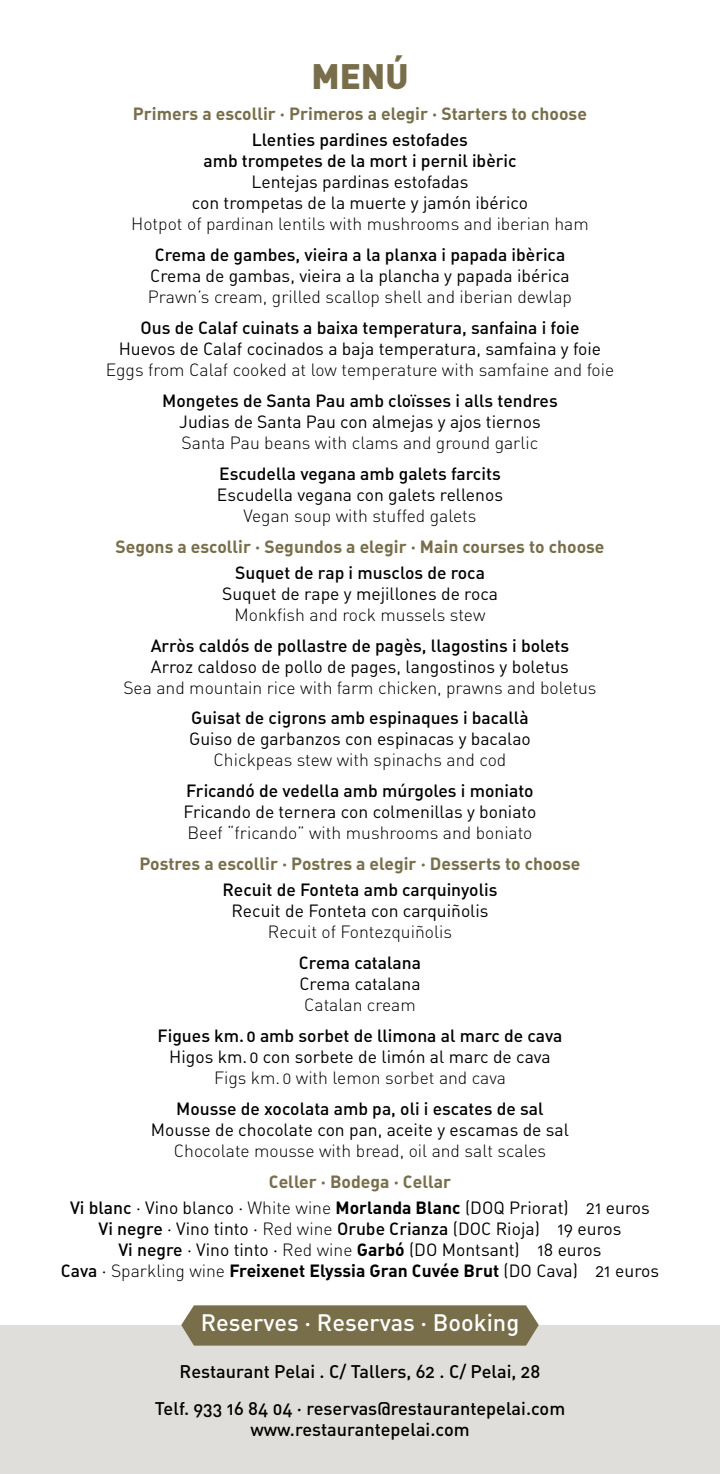
<style>
.page{position:relative;width:720px;height:1474px;background:#fff}
.page>*{position:absolute;margin:0;border:0;box-sizing:border-box;transform-origin:0 0}
.t1{font:35px "DIN Black Alternate";color:#786e4a}
.t2{font:23.45px "DIN Medium Alternate";color:#fff}
.t3{font:18.03px/36.2px "DIN Medium Alternate";color:#000;text-align:center}
.t4{font:17.5px/21px "DIN Regular Alternate";color:#000;text-align:center}
.t5{font:17.5px/21px "DIN Medium Alternate";color:#000;text-align:center}
.t6{font:17.5px "DIN Light Alternate";color:#000}
.t7{font:17.5px "DIN Bold Alternate";color:#786e4a}
.t8{font:17.5px "DIN Bold Alternate";color:#000}
.s1{font-family:"DIN Medium Alternate"}
.s2{font-family:"DIN Light Alternate"}
.s3{font-family:"DIN Bold Alternate"}
.s4{font-family:"DIN Regular Alternate"}
</style>
<div class="page">
<div style="left:0;top:1325px;width:719px;height:148px;background:#dfdedb"></div>
<div style="left:181px;top:1305px;width:357px;height:40px;background:#786e4a"></div>
<h1 class="t1" style="left:311px;top:53px;width:99px">MENÚ</h1>
<p class="t7" style="left:133px;top:102px;width:455px">Primers a escollir · Primeros a elegir · Starters to choose</p>
<p class="t5" style="left:203px;top:128px;width:314px">Llenties pardines estofades<br>amb trompetes de la mort i pernil ibèric</p>
<p class="t4" style="left:192px;top:171px;width:338px">Lentejas pardinas estofadas<br>con trompetas de la muerte y jamón ibérico</p>
<p class="t6" style="left:131px;top:213px;width:459px">Hotpot of pardinan lentils with mushrooms and iberian ham</p>
<p class="t5" style="left:155px;top:243px;width:412px">Crema de gambes, vieira a la planxa i papada ibèrica</p>
<p class="t4" style="left:150px;top:264px;width:421px">Crema de gambas, vieira a la plancha y papada ibérica</p>
<p class="t6" style="left:148px;top:286px;width:425px">Prawn’s cream, grilled scallop shell and iberian dewlap</p>
<p class="t5" style="left:140px;top:316px;width:440px">Ous de Calaf cuinats a baixa temperatura, sanfaina i foie</p>
<p class="t4" style="left:119px;top:337px;width:484px">Huevos de Calaf cocinados a baja temperatura, samfaina y foie</p>
<p class="t6" style="left:106px;top:358px;width:510px">Eggs from Calaf cooked at low temperature with samfaine and foie</p>
<p class="t5" style="left:162px;top:389px;width:397px">Mongetes de Santa Pau amb cloïsses i alls tendres</p>
<p class="t4" style="left:179px;top:410px;width:363px">Judias de Santa Pau con almejas y ajos tiernos</p>
<p class="t6" style="left:181px;top:431px;width:358px">Santa Pau beans with clams and ground garlic</p>
<p class="t5" style="left:219px;top:462px;width:283px">Escudella vegana amb galets farcits</p>
<p class="t4" style="left:217px;top:483px;width:287px">Escudella vegana con galets rellenos</p>
<p class="t6" style="left:243px;top:504px;width:234px">Vegan soup with stuffed galets</p>
<p class="t7" style="left:115px;top:535px;width:490px">Segons a escollir · Segundos a elegir · Main courses to choose</p>
<p class="t5" style="left:235px;top:561px;width:251px">Suquet de rap i musclos de roca</p>
<p class="t4" style="left:222px;top:582px;width:277px">Suquet de rape y mejillones de roca</p>
<p class="t6" style="left:234px;top:603px;width:252px">Monkfish and rock mussels stew</p>
<p class="t5" style="left:151px;top:634px;width:420px">Arròs caldós de pollastre de pagès, llagostins i bolets</p>
<p class="t4" style="left:151px;top:655px;width:419px">Arroz caldoso de pollo de pages, langostinos y boletus</p>
<p class="t6" style="left:123px;top:676px;width:474px">Sea and mountain rice with farm chicken, prawns and boletus</p>
<p class="t5" style="left:191px;top:707px;width:339px">Guisat de cigrons amb espinaques i bacallà</p>
<p class="t4" style="left:189px;top:728px;width:343px">Guiso de garbanzos con espinacas y bacalao</p>
<p class="t6" style="left:213px;top:749px;width:294px">Chickpeas stew with spinachs and cod</p>
<p class="t5" style="left:186px;top:780px;width:349px">Fricandó de vedella amb múrgoles i moniato</p>
<p class="t4" style="left:183px;top:801px;width:354px">Fricando de ternera con colmenillas y boniato</p>
<p class="t6" style="left:187px;top:822px;width:346px">Beef “fricando” with mushrooms and boniato</p>
<p class="t7" style="left:139px;top:852px;width:442px">Postres a escollir · Postres a elegir · Desserts to choose</p>
<p class="t5" style="left:222px;top:879px;width:276px">Recuit de Fonteta amb carquinyolis</p>
<p class="t4" style="left:231px;top:900px;width:259px">Recuit de Fonteta con carquiñolis</p>
<p class="t6" style="left:268px;top:921px;width:185px">Recuit of Fontezquiñolis</p>
<p class="t5" style="left:299px;top:951px;width:124px">Crema catalana</p>
<p class="t4" style="left:299px;top:973px;width:123px">Crema catalana</p>
<p class="t6" style="left:304px;top:994px;width:113px">Catalan cream</p>
<p class="t5" style="left:157px;top:1024px;width:406px">Figues km.0 amb sorbet de llimona al marc de cava</p>
<p class="t4" style="left:169px;top:1046px;width:383px">Higos km.0 con sorbete de limón al marc de cava</p>
<p class="t6" style="left:214px;top:1067px;width:293px">Figs km.0 with lemon sorbet and cava</p>
<p class="t5" style="left:176px;top:1097px;width:369px">Mousse de xocolata amb pa, oli i escates de sal</p>
<p class="t4" style="left:151px;top:1119px;width:419px">Mousse de chocolate con pan, aceite y escamas de sal</p>
<p class="t6" style="left:174px;top:1140px;width:374px">Chocolate mousse with bread, oil and salt scales</p>
<p class="t7" style="left:269px;top:1170px;width:184px">Celler · Bodega · Cellar</p>
<p class="t4" style="left:70px;top:1196px;width:581px"><span class="s1">Vi blanc</span> · Vino blanco · <span class="s2">White wine</span> <span class="s3">Morlanda Blanc</span> (DOQ Priorat) 21 euros<br><span class="s1">Vi negre</span> · Vino tinto · <span class="s2">Red wine</span> <span class="s1">Orube Crianza</span> (DOC Rioja) 19 euros<br><span class="s1">Vi negre</span> · Vino tinto · <span class="s2">Red wine</span> <span class="s3">Garbó</span> (DO Montsant) 18 euros</p>
<p class="t8" style="left:61px;top:1259px;width:599px"><span class="s1">Cava</span> <span class="s4">·</span> <span class="s2">Sparkling wine</span> Freixenet Elyssia Gran Cuvée Brut <span class="s4">(DO Cava) 21 euros</span></p>
<h2 class="t2" style="left:201px;top:1307px;width:320px">Reserves · Reservas · Booking</h2>
<p class="t3" style="left:155px;top:1353px;width:412px">Restaurant Pelai . C/ Tallers, 62 . C/ Pelai, 28<br>Telf. 933 16 84 04 · reservas@restaurantepelai.com</p>
<p class="t3" style="left:250px;top:1410px;width:221px">www.restaurantepelai.com</p>
</div>
